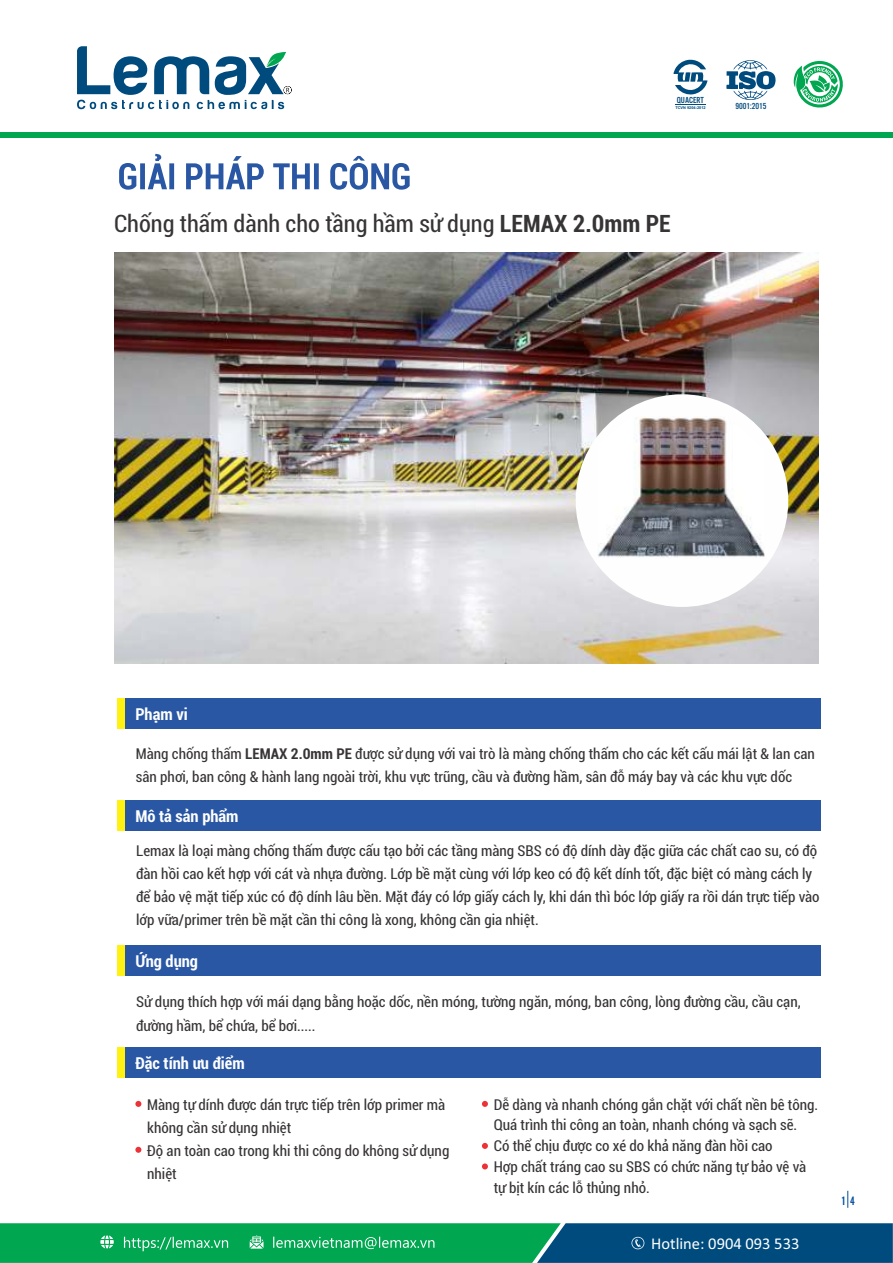
<style>
.page{position:relative;width:893px;height:1263px;background:#fff}
.page>*{position:absolute;margin:0;border:0;box-sizing:border-box;transform-origin:0 0}
.t1{font:condensed 24px "Roboto";color:#373435}
.t2{font:700 condensed 16.5px "Roboto";color:#fefefe}
.t3{font:16.5px "Calibri";color:#fff}
.t4{font:condensed 15px/23.2px "Roboto";color:#373435}
.t5{font:12px "UTM Cafeta";color:#034ea2}
.t6{font:9.15px "UTM Alter Gothic";color:#004b7e}
.t7{font:700 3.9px "Arial";color:#004b7e}
.s1{font-weight:700}
</style>
<div class="page">
<img style="left:115px;top:252px;width:704px;height:411px">
<svg style="left:119px;top:154px;width:291px;height:36px"></svg>
<div style="left:576px;top:394px;width:212px;height:213px;background:#fefefe;border-radius:50%"></div>
<img style="left:598px;top:416px;width:166px;height:142px">
<svg style="left:77px;top:46px;width:215px;height:63px"></svg>
<svg style="left:793px;top:60px;width:50px;height:48px"></svg>
<svg style="left:673px;top:59px;width:34px;height:36px"></svg>
<svg style="left:726px;top:60px;width:50px;height:40px"></svg>
<hr style="left:675px;top:104px;width:31px;height:1px;background:#004b7e">
<div style="left:0;top:132px;width:893px;height:5px;background:#00a650"></div>
<svg style="left:0;top:1223px;width:893px;height:40px;background:#0a8768"></svg>
<svg style="left:847px;top:1191px;width:1px;height:17px"></svg>
<div style="left:117px;top:698px;width:704px;height:31px;background:#2957a4"></div>
<div style="left:117px;top:698px;width:8px;height:31px;background:#fff212"></div>
<div style="left:117px;top:800px;width:704px;height:31px;background:#2957a4"></div>
<div style="left:117px;top:800px;width:8px;height:31px;background:#fff212"></div>
<div style="left:117px;top:945px;width:704px;height:31px;background:#2957a4"></div>
<div style="left:117px;top:945px;width:8px;height:31px;background:#fff212"></div>
<div style="left:117px;top:1047px;width:704px;height:31px;background:#2957a4"></div>
<div style="left:117px;top:1047px;width:8px;height:31px;background:#fff212"></div>
<svg style="left:135px;top:1101px;width:6px;height:6px"></svg>
<svg style="left:135px;top:1147px;width:6px;height:6px"></svg>
<svg style="left:482px;top:1101px;width:6px;height:6px"></svg>
<svg style="left:482px;top:1143px;width:6px;height:6px"></svg>
<svg style="left:482px;top:1163px;width:6px;height:6px"></svg>
<p class="t6" style="left:677px;top:97px;width:29px">QUACERT</p>
<p class="t7" style="left:675px;top:106px;width:32px">TCVN 9204:2012</p>
<p class="t6" style="left:735px;top:103px;width:33px">9001:2015</p>
<h1 class="t1" style="left:114px;top:214px;width:558px">Chống thấm dành cho tầng hầm sử dụng <span class="s1">LEMAX 2.0mm PE</span></h1>
<p class="t2" style="left:135px;top:708px;width:54px">Phạm vi</p>
<p class="t4" style="left:136px;top:743px;width:680px">Màng chống thấm <span class="s1">LEMAX 2.0mm PE</span> được sử dụng với vai trò là màng chống thấm cho các kết cấu mái lật &amp; lan can sân phơi, ban công &amp; hành lang ngoài trời, khu vực trũng, cầu và đường hầm, sân đỗ máy bay và các khu vực dốc</p>
<p class="t2" style="left:135px;top:809px;width:105px">Mô tả sản phẩm</p>
<p class="t4" style="left:136px;top:840px;width:685px">Lemax là loại màng chống thấm được cấu tạo bởi các tầng màng SBS có độ dính dày đặc giữa các chất cao su, có độ đàn hồi cao kết hợp với cát và nhựa đường. Lớp bề mặt cùng với lớp keo có độ kết dính tốt, đặc biệt có màng cách ly để bảo vệ mặt tiếp xúc có độ dính lâu bền. Mặt đáy có lớp giấy cách ly, khi dán thì bóc lớp giấy ra rồi dán trực tiếp vào lớp vữa/primer trên bề mặt cần thi công là xong, không cần gia nhiệt.</p>
<p class="t2" style="left:135px;top:954px;width:64px">Ứng dụng</p>
<p class="t4" style="left:136px;top:992px;width:666px">Sử dụng thích hợp với mái dạng bằng hoặc dốc, nền móng, tường ngăn, móng, ban công, lòng đường cầu, cầu cạn, đường hầm, bể chứa, bể bơi.....</p>
<p class="t2" style="left:135px;top:1057px;width:111px">Đặc tính ưu điểm</p>
<p class="t4" style="left:147px;top:1094px;width:304px">Màng tự dính được dán trực tiếp trên lớp primer mà không cần sử dụng nhiệt<br>Độ an toàn cao trong khi thi công do không sử dụng nhiệt</p>
<p class="t4" style="left:494px;top:1095px;width:326px;line-height:20.9px">Dễ dàng và nhanh chóng gắn chặt với chất nền bê tông.<br>Quá trình thi công an toàn, nhanh chóng và sạch sẽ.<br>Có thể chịu được co xé do khả năng đàn hồi cao<br>Hợp chất tráng cao su SBS có chức năng tự bảo vệ và tự bịt kín các lỗ thủng nhỏ.</p>
<p class="t3" style="left:651px;top:1236px;width:150px">Hotline: 0904 093 533</p>
<p class="t5" style="left:842px;top:1196px;width:14px">1 4</p>
</div>
